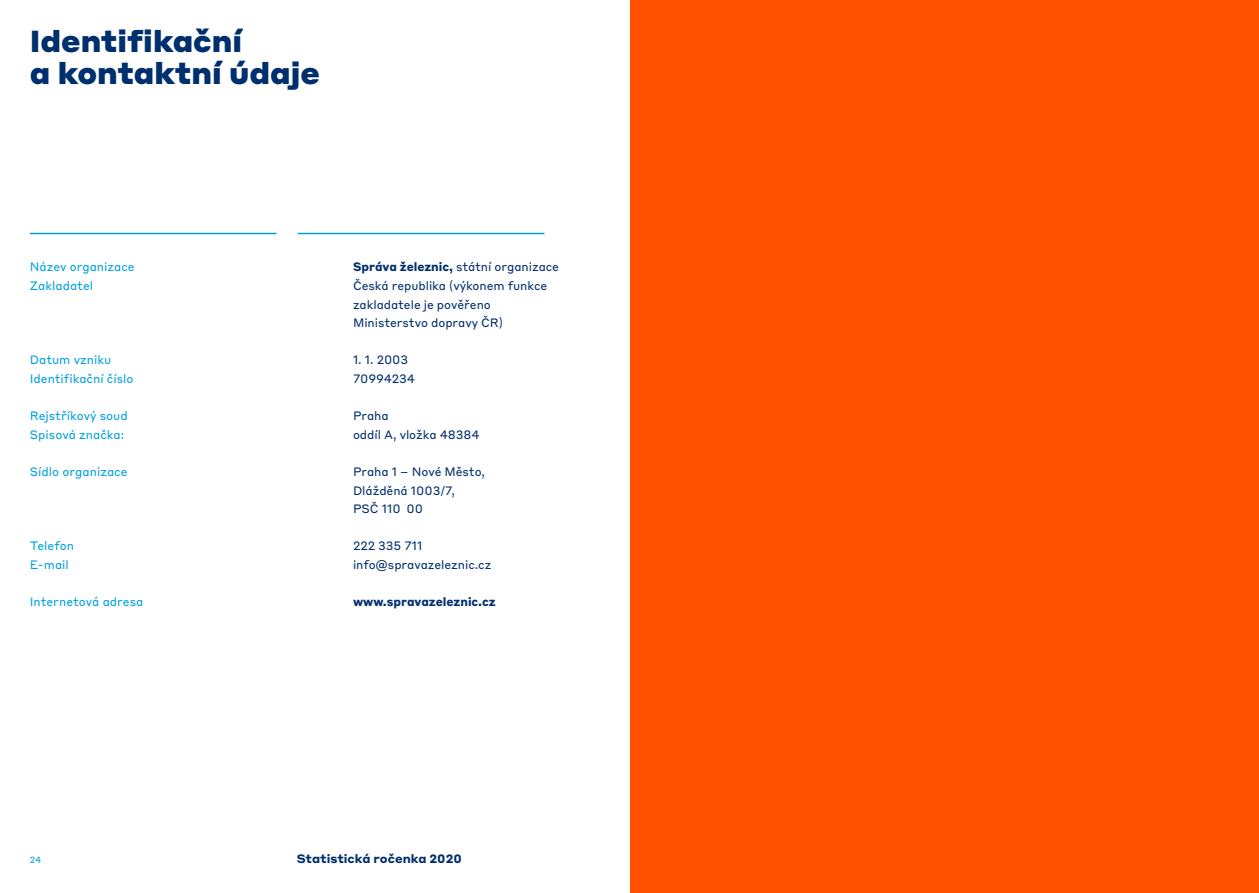
<style>
.page{position:relative;width:1259px;height:893px;background:#fff}
.page>*{position:absolute;margin:0;border:0;box-sizing:border-box;transform-origin:0 0}
.t1{font:900 30px/31.5px "Styrene A";color:#002f6e}
.t2{font:12px/18.6px "Styrene B";letter-spacing:-.005em;color:#002f6e}
.t3{font:12px/18.6px "Styrene B";color:#00a0df}
.t4{font:700 12px "Styrene A";color:#002f6e}
.t5{font:700 12px "Styrene B";letter-spacing:-.005em;color:#002f6e}
.t6{font:9px "Styrene B";color:#00a0df}
.s1{font-weight:700}
</style>
<div class="page">
<hr style="left:298px;top:233px;width:246px;height:1px;background:#00a0df">
<hr style="left:30px;top:233px;width:246px;height:1px;background:#00a0df">
<div style="left:630px;top:0;width:629px;height:893px;background:#ff5200"></div>
<h1 class="t1" style="left:30px;top:23px;width:292px">Identifikační<br>a kontaktní údaje</h1>
<p class="t3" style="left:30px;top:257px;width:106px">Název organizace<br>Zakladatel</p>
<p class="t3" style="left:30px;top:350px;width:105px">Datum vzniku<br>Identifikační číslo</p>
<p class="t3" style="left:30px;top:406px;width:99px">Rejstříkový soud<br>Spisová značka:</p>
<p class="t3" style="left:30px;top:461px;width:99px">Sídlo organizace</p>
<p class="t3" style="left:30px;top:536px;width:46px">Telefon<br>E-mail</p>
<p class="t3" style="left:30px;top:591px;width:115px">Internetová adresa</p>
<p class="t2" style="left:353px;top:257px;width:207px"><span class="s1">Správa železnic,</span> státní organizace<br>Česká republika (výkonem funkce zakladatele je pověřeno<br>Ministerstvo dopravy ČR)</p>
<p class="t2" style="left:353px;top:350px;width:64px">1. 1. 2003<br>70994234</p>
<p class="t2" style="left:353px;top:406px;width:128px">Praha<br>oddíl A, vložka 48384</p>
<p class="t2" style="left:353px;top:461px;width:134px">Praha 1 – Nové Město,<br>Dlážděná 1003/7,<br>PSČ 110 00</p>
<p class="t2" style="left:353px;top:536px;width:140px">222 335 711 info@spravazeleznic.cz</p>
<p class="t5" style="left:353px;top:591px;width:144px">www.spravazeleznic.cz</p>
<p class="t6" style="left:30px;top:852px;width:13px">24</p>
<p class="t4" style="left:297px;top:849px;width:167px">Statistická ročenka 2020</p>
</div>
